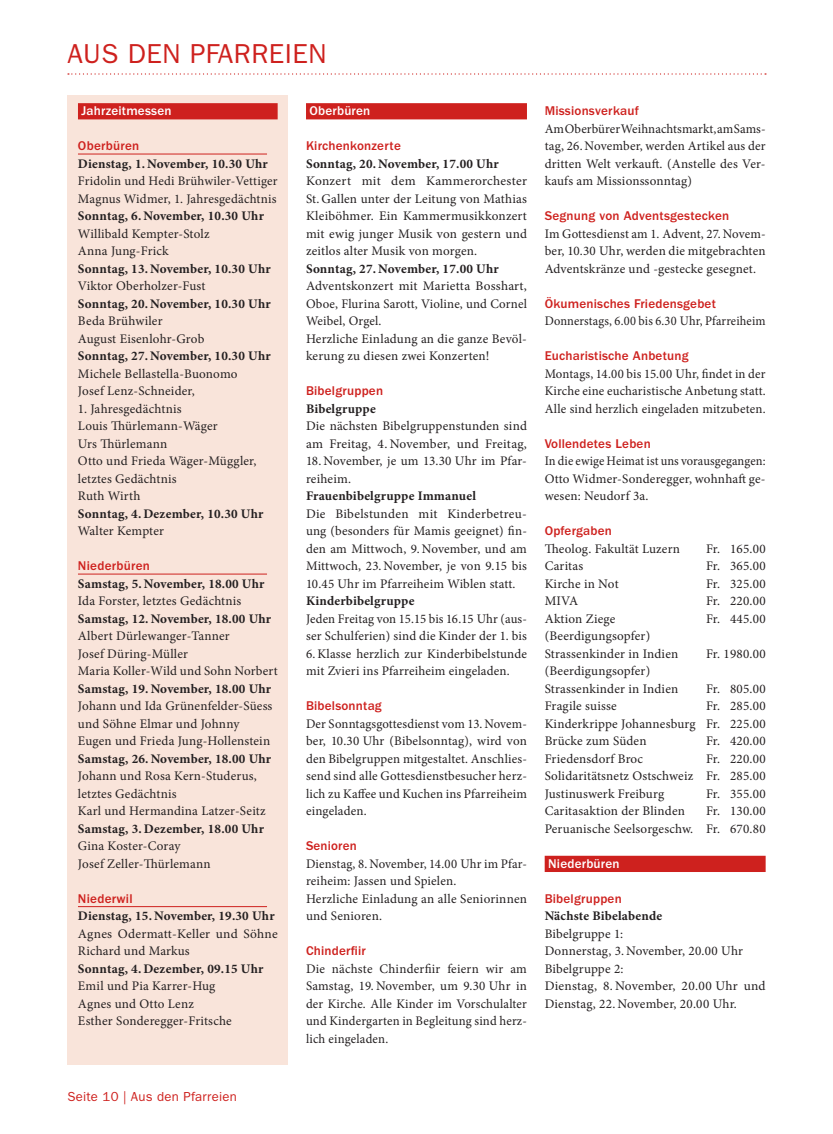
<style>
.page{position:relative;width:833px;height:1134px;background:#fff}
.page>*{position:absolute;margin:0;border:0;box-sizing:border-box;transform-origin:0 0}
.t1{font:27.5px "ITC Franklin Gothic Std";letter-spacing:.02em;color:#ce211e}
.t2{font:13.12px/17.5px "Minion Pro";letter-spacing:.015em;color:#231f20}
.t3{font:700 13.12px "Minion Pro";letter-spacing:.015em;color:#231f20}
.t4{font:500 13.12px "ITC Franklin Gothic Std";letter-spacing:.015em;color:#ce211e}
.t5{font:13.12px/17.5px "Minion Pro";letter-spacing:.015em;color:#231f20;text-align:justify;scale:.95 1}
.t6{font:13.12px "Minion Pro";letter-spacing:.015em;color:#231f20;scale:.94 1}
.t7{font:500 13.12px "ITC Franklin Gothic Std";letter-spacing:.015em;color:#fff}
.t8{font:13.12px "ITC Franklin Gothic Std";letter-spacing:.02em;color:#ce211e}
.t9{font:13px "Minion Pro";letter-spacing:.015em;color:#231f20}
</style>
<div class="page">
<svg style="left:68px;top:73px;width:698px;height:2px"></svg>
<div style="left:67px;top:96px;width:221px;height:969px;background:#f9e4da"></div>
<div style="left:78px;top:103px;width:200px;height:16px;background:#ce211e"></div>
<hr style="left:78px;top:154px;width:189px;height:1px;background:#ce211e">
<hr style="left:78px;top:574px;width:189px;height:1px;background:#ce211e">
<hr style="left:78px;top:906px;width:189px;height:1px;background:#ce211e">
<div style="left:544px;top:856px;width:221px;height:16px;background:#ce211e"></div>
<div style="left:306px;top:103px;width:221px;height:16px;background:#ce211e"></div>
<h1 class="t1" style="left:67px;top:37px;width:261px">AUS DEN PFARREIEN</h1>
<p class="t7" style="left:81px;top:103px;width:91px">Jahrzeitmessen</p>
<p class="t4" style="left:78px;top:138px;width:63px">Oberbüren</p>
<p class="t3" style="left:78px;top:154px;width:191px">Dienstag, 1. November, 10.30 Uhr</p>
<p class="t9" style="left:78px;top:172px;width:201px">Fridolin und Hedi Brühwiler-Vettiger</p>
<p class="t2" style="left:78px;top:190px;width:200px">Magnus Widmer, 1. Jahresgedächtnis</p>
<p class="t3" style="left:78px;top:207px;width:187px">Sonntag, 6. November, 10.30 Uhr</p>
<p class="t2" style="left:78px;top:225px;width:133px">Willibald Kempter-Stolz<br>Anna Jung-Frick</p>
<p class="t3" style="left:78px;top:259px;width:194px">Sonntag, 13. November, 10.30 Uhr</p>
<p class="t2" style="left:78px;top:277px;width:129px">Viktor Oberholzer-Fust</p>
<p class="t3" style="left:78px;top:294px;width:194px">Sonntag, 20. November, 10.30 Uhr</p>
<p class="t2" style="left:78px;top:312px;width:128px">Beda Brühwiler<br>August Eisenlohr-Grob</p>
<p class="t3" style="left:78px;top:347px;width:194px">Sonntag, 27. November, 10.30 Uhr</p>
<p class="t2" style="left:78px;top:365px;width:161px">Michele Bellastella-Buonomo<br>Josef Lenz-Schneider,</p>
<p class="t2" style="left:78px;top:400px;width:180px">1. Jahresgedächtnis<br>Louis Thürlemann-Wäger<br>Urs Thürlemann<br>Otto und Frieda Wäger-Müggler, letztes Gedächtnis<br>Ruth Wirth</p>
<p class="t3" style="left:78px;top:504px;width:187px">Sonntag, 4. Dezember, 10.30 Uhr</p>
<p class="t2" style="left:78px;top:522px;width:88px">Walter Kempter</p>
<p class="t4" style="left:78px;top:558px;width:73px">Niederbüren</p>
<p class="t3" style="left:78px;top:574px;width:188px">Samstag, 5. November, 18.00 Uhr</p>
<p class="t2" style="left:78px;top:592px;width:165px">Ida Forster, letztes Gedächtnis</p>
<p class="t3" style="left:78px;top:609px;width:195px">Samstag, 12. November, 18.00 Uhr</p>
<p class="t2" style="left:78px;top:627px;width:201px">Albert Dürlewanger-Tanner<br>Josef Düring-Müller<br>Maria Koller-Wild und Sohn Norbert</p>
<p class="t3" style="left:78px;top:679px;width:195px">Samstag, 19. November, 18.00 Uhr</p>
<p class="t2" style="left:78px;top:697px;width:196px">Johann und Ida Grünenfelder-Süess und Söhne Elmar und Johnny<br>Eugen und Frieda Jung-Hollenstein</p>
<p class="t3" style="left:78px;top:749px;width:195px">Samstag, 26. November, 18.00 Uhr</p>
<p class="t2" style="left:78px;top:767px;width:189px">Johann und Rosa Kern-Studerus, letztes Gedächtnis<br>Karl und Hermandina Latzer-Seitz</p>
<p class="t3" style="left:78px;top:819px;width:187px">Samstag, 3. Dezember, 18.00 Uhr</p>
<p class="t2" style="left:78px;top:837px;width:134px">Gina Koster-Coray<br>Josef Zeller-Thürlemann</p>
<p class="t4" style="left:78px;top:891px;width:56px">Niederwil</p>
<p class="t3" style="left:78px;top:907px;width:198px">Dienstag, 15. November, 19.30 Uhr</p>
<p class="t2" style="left:78px;top:925px;width:201px">Agnes Odermatt-Keller und Söhne<br>Richard und Markus</p>
<p class="t3" style="left:78px;top:959px;width:187px">Sonntag, 4. Dezember, 09.15 Uhr</p>
<p class="t2" style="left:78px;top:977px;width:155px">Emil und Pia Karrer-Hug<br>Agnes und Otto Lenz<br>Esther Sonderegger-Fritsche</p>
<p class="t7" style="left:309px;top:103px;width:62px">Oberbüren</p>
<p class="t4" style="left:306px;top:138px;width:96px">Kirchenkonzerte</p>
<p class="t3" style="left:306px;top:154px;width:194px">Sonntag, 20. November, 17.00 Uhr</p>
<p class="t2" style="left:306px;top:172px;width:222px;text-align:justify">Konzert mit dem Kammerorchester St. Gallen unter der Leitung von Mathias Kleiböhmer. Ein Kammermusikkonzert mit ewig junger Musik von gestern und zeitlos alter Musik von morgen.</p>
<p class="t3" style="left:306px;top:259px;width:194px">Sonntag, 27. November, 17.00 Uhr</p>
<p class="t2" style="left:306px;top:277px;width:222px">Adventskonzert mit Marietta Bosshart, Oboe, Flurina Sarott, Violine, und Cornel Weibel, Orgel.<br>Herzliche Einladung an die ganze Bevöl&shy;kerung zu diesen zwei Konzerten!</p>
<p class="t4" style="left:306px;top:383px;width:79px">Bibelgruppen</p>
<p class="t3" style="left:306px;top:399px;width:71px">Bibelgruppe</p>
<p class="t2" style="left:306px;top:417px;width:222px">Die nächsten Bibelgruppenstunden sind am Freitag, 4. November, und Freitag,</p>
<p class="t2" style="left:306px;top:452px;width:222px">18. November, je um 13.30 Uhr im Pfar&shy;reiheim.</p>
<p class="t3" style="left:306px;top:487px;width:171px">Frauenbibelgruppe Immanuel</p>
<p class="t2" style="left:306px;top:505px;width:222px;text-align:justify">Die Bibelstunden mit Kinderbetreu&shy;ung (besonders für Mamis geeignet) fin&shy;den am Mittwoch, 9. November, und am Mittwoch, 23. November, je von 9.15 bis 10.45 Uhr im Pfarreiheim Wiblen statt.</p>
<p class="t3" style="left:306px;top:592px;width:110px">Kinderbibelgruppe</p>
<p class="t2" style="left:306px;top:610px;width:222px;text-align:justify">Jeden Freitag von 15.15 bis 16.15 Uhr (aus&shy;ser Schulferien) sind die Kinder der 1. bis 6.Klasse herzlich zur Kinderbibelstunde mit Zvieri ins Pfarreiheim eingeladen.</p>
<p class="t4" style="left:306px;top:698px;width:77px">Bibelsonntag</p>
<p class="t2" style="left:306px;top:715px;width:222px;text-align:justify">Der Sonntagsgottesdienst vom 13. Novem&shy;ber, 10.30 Uhr (Bibelsonntag), wird von den Bibelgruppen mitgestaltet. Anschlies&shy;send sind alle Gottesdienstbesucher herz&shy;lich zu Kaffee und Kuchen ins Pfarreiheim eingeladen.</p>
<p class="t4" style="left:306px;top:838px;width:52px">Senioren</p>
<p class="t2" style="left:306px;top:855px;width:222px">Dienstag, 8. November, 14.00 Uhr im Pfar&shy;reiheim: Jassen und Spielen.<br>Herzliche Einladung an alle Seniorinnen und Senioren.</p>
<p class="t4" style="left:306px;top:943px;width:61px">Chinderfiir</p>
<p class="t2" style="left:306px;top:960px;width:222px;text-align:justify">Die nächste Chinderfiir feiern wir am Samstag, 19. November, um 9.30 Uhr in der Kirche. Alle Kinder im Vorschulalter und Kindergarten in Begleitung sind herz&shy;lich eingeladen.</p>
<p class="t4" style="left:544px;top:103px;width:96px">Missionsverkauf</p>
<p class="t2" style="left:544px;top:120px;width:222px;text-align:justify">Am Oberbürer Weihnachtsmarkt, am Sams&shy;tag, 26. November, werden Artikel aus der dritten Welt verkauft. (Anstelle des Ver&shy;kaufs am Missionssonntag)</p>
<p class="t4" style="left:544px;top:208px;width:186px">Segnung von Adventsgestecken</p>
<p class="t2" style="left:544px;top:225px;width:222px;text-align:justify">Im Gottesdienst am 1. Advent, 27. Novem&shy;ber, 10.30 Uhr, werden die mitgebrachten Adventskränze und -gestecke gesegnet.</p>
<p class="t4" style="left:544px;top:296px;width:173px">Ökumenisches Friedensgebet</p>
<p class="t6" style="left:544px;top:312px;width:236px">Donnerstags, 6.00 bis 6.30 Uhr, Pfarreiheim</p>
<p class="t4" style="left:544px;top:348px;width:145px">Eucharistische Anbetung</p>
<p class="t2" style="left:544px;top:365px;width:222px;text-align:justify">Montags, 14.00 bis 15.00 Uhr, findet in der Kirche eine eucharistische Anbetung statt.<br>Alle sind herzlich eingeladen mitzubeten.</p>
<p class="t4" style="left:544px;top:436px;width:108px">Vollendetes Leben</p>
<p class="t5" style="left:544px;top:452px;width:234px">In die ewige Heimat ist uns vorausgegangen:<br>Otto Widmer-Sonderegger, wohnhaft ge&shy;wesen: Neudorf 3a.</p>
<p class="t4" style="left:544px;top:523px;width:69px">Opfergaben</p>
<p class="t2" style="left:544px;top:540px;width:137px">Theolog. Fakultät Luzern</p>
<p class="t2" style="left:706px;top:540px;width:61px">Fr. 165.00</p>
<p class="t2" style="left:544px;top:557px;width:40px">Caritas</p>
<p class="t2" style="left:706px;top:557px;width:61px">Fr. 365.00</p>
<p class="t2" style="left:544px;top:575px;width:75px">Kirche in Not</p>
<p class="t2" style="left:706px;top:575px;width:61px">Fr. 325.00</p>
<p class="t2" style="left:544px;top:592px;width:35px">MIVA</p>
<p class="t2" style="left:706px;top:592px;width:61px">Fr. 220.00</p>
<p class="t2" style="left:544px;top:610px;width:72px">Aktion Ziege</p>
<p class="t2" style="left:706px;top:610px;width:61px">Fr. 445.00</p>
<p class="t2" style="left:544px;top:627px;width:135px">(Beerdigungsopfer)<br>Strassenkinder in Indien</p>
<p class="t2" style="left:706px;top:645px;width:61px">Fr. 1980.00</p>
<p class="t2" style="left:544px;top:662px;width:135px">(Beerdigungsopfer)<br>Strassenkinder in Indien</p>
<p class="t2" style="left:706px;top:680px;width:61px">Fr. 805.00</p>
<p class="t2" style="left:544px;top:697px;width:73px">Fragile suisse</p>
<p class="t2" style="left:544px;top:697px;width:222px;text-align:justify;text-indent:161px">Fr. 285.00<br>Kinderkrippe Johannesburg Fr. 225.00<br>Brücke zum Süden</p>
<p class="t2" style="left:706px;top:732px;width:61px">Fr. 420.00</p>
<p class="t2" style="left:544px;top:750px;width:100px">Friedensdorf Broc</p>
<p class="t2" style="left:544px;top:750px;width:222px;text-align:justify;text-indent:161px">Fr. 220.00<br>Solidaritätsnetz Ostschweiz Fr. 285.00<br>Justinuswerk Freiburg</p>
<p class="t2" style="left:706px;top:785px;width:61px">Fr. 355.00</p>
<p class="t2" style="left:544px;top:802px;width:142px">Caritasaktion der Blinden</p>
<p class="t2" style="left:544px;top:802px;width:222px;text-align:right">Fr. 130.00<br>Peruanische Seelsorgeschw. Fr. 670.80</p>
<p class="t7" style="left:548px;top:856px;width:73px">Niederbüren</p>
<p class="t4" style="left:544px;top:891px;width:79px">Bibelgruppen</p>
<p class="t3" style="left:544px;top:907px;width:119px">Nächste Bibelabende</p>
<p class="t2" style="left:544px;top:925px;width:222px">Bibelgruppe 1:<br>Donnerstag, 3. November, 20.00 Uhr<br>Bibelgruppe 2:<br>Dienstag, 8. November, 20.00 Uhr und<br>Dienstag, 22. November, 20.00 Uhr.</p>
<p class="t8" style="left:67px;top:1089px;width:171px">Seite 10 | Aus den Pfarreien</p>
</div>
